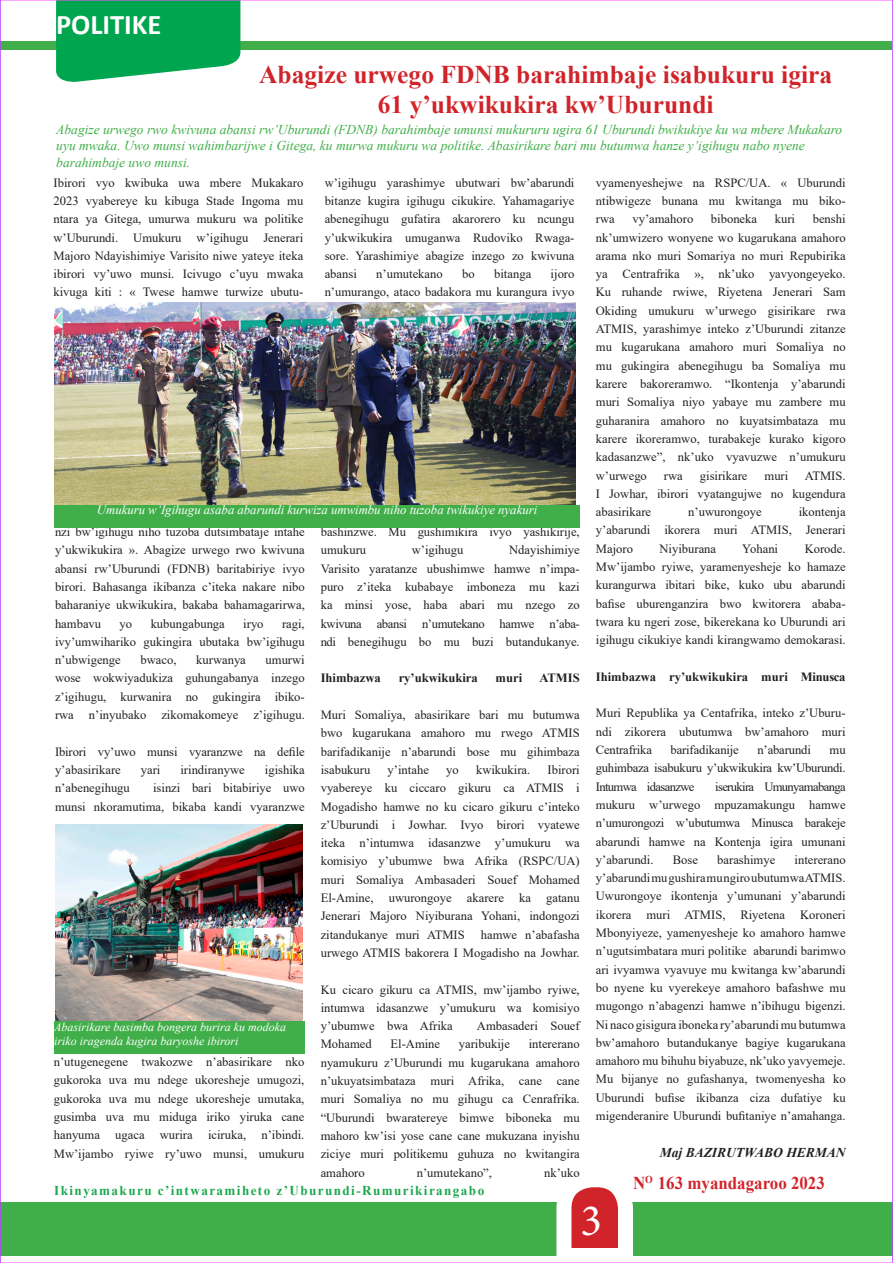
<style>
.page{position:relative;width:893px;height:1263px;background:#fff}
.page>*{position:absolute;margin:0;border:0;box-sizing:border-box;transform-origin:0 0}
.t1{font:45px "Minion Pro";color:#fff}
.t2{font:700 28.5px "Calibri";color:#fff}
.t3{font:700 25.5px/30.6px "Times New Roman";color:#d1232a;text-align:center}
.t4{font:700 18px "Times New Roman";color:#d1232a;scale:.94 1}
.t5{font:italic 13.5px/16.2px "Times New Roman";color:#40ae49}
.t6{font:700 13.5px "Times New Roman";letter-spacing:.11em;color:#1ca74d}
.t7{font:italic 700 13.5px "Times New Roman";color:#231f20}
.t8{font:italic 12.75px "Times New Roman";color:#fff}
.t9{font:12.6px/18.3px "Times New Roman";color:#231f20;text-align:justify}
.t10{font:700 12.6px "Times New Roman";color:#231f20}
.t11{font:italic 12px/14.4px "Times New Roman";color:#fff}
</style>
<div class="page">
<div style="left:0;top:1202px;width:893px;height:53px;background:#40ae49"></div>
<div style="left:0;top:41px;width:891px;height:9px;background:#40ae49"></div>
<svg style="left:56px;top:2px;width:184px;height:80px;background:#1aae61"></svg>
<svg style="left:549px;top:1187px;width:91px;height:69px"></svg>
<img style="left:54px;top:302px;width:521px;height:203px">
<img style="left:56px;top:824px;width:246px;height:197px">
<div style="left:54px;top:505px;width:526px;height:22px;background:#40ae49"></div>
<div style="left:54px;top:1021px;width:251px;height:32px;background:#40ae49"></div>
<hr style="left:0;top:0;width:1px;height:1263px;background:#93f">
<hr style="left:892px;top:0;width:1px;height:1263px;background:#93f">
<p class="t2" style="left:56px;top:4px;width:107px">POLITIKE</p>
<p class="t3" style="left:259px;top:58px;width:575px">Abagize urwego FDNB barahimbaje isabukuru igira<br>61 y’ukwikukira kw’Uburundi</p>
<p class="t5" style="left:56px;top:121px;width:788px">Abagize urwego rwo kwivuna abansi rw’Uburundi (FDNB) barahimbaje umunsi mukururu ugira 61 Uburundi bwikukiye ku wa mbere Mukakaro uyu mwaka. Uwo munsi wahimbarijwe i Gitega, ku murwa mukuru wa politike. Abasirikare bari mu butumwa hanze y’igihugu nabo nyene barahimbaje uwo munsi.</p>
<p class="t9" style="left:54px;top:173px;width:251px">Ibirori vyo kwibuka uwa mbere Mukakaro 2023 vyabereye ku kibuga Stade Ingoma mu ntara ya Gitega, umurwa mukuru wa politike w’Uburundi. Umukuru w’igihugu Jenerari Majoro Ndayishimiye Varisito niwe yateye iteka ibirori vy’uwo munsi. Icivugo c’uyu mwaka kivuga kiti : « Twese hamwe turwize ubutu-</p>
<p class="t9" style="left:325px;top:173px;width:251px">w’igihugu yarashimye ubutwari bw’abarundi bitanze kugira igihugu cikukire. Yahamagariye abenegihugu gufatira akarorero ku ncungu y’ukwikukira umuganwa Rudoviko Rwaga&shy;sore. Yarashimiye abagize inzego zo kwivuna abansi</p>
<p class="t9" style="left:596px;top:173px;width:251px">vyamenyeshejwe na RSPC/UA. « Uburundi ntibwigeze bunana mu kwitanga mu biko&shy;rwa</p>
<p class="t9" style="left:596px;top:209px;width:251px;text-indent:217px">benshi nk’umwizero wonyene wo kugarukana amahoro arama nko muri Somariya no muri Repubirika ya Centrafrika », nk’uko yavyongeyeko.<br>Ku ruhande rwiwe, Riyetena Jenerari Sam Okiding umukuru w’urwego gisirikare rwa ATMIS, yarashimye inteko z’Uburundi zitanze mu kugarukana amahoro muri Somaliya no mu gukingira abenegihugu ba Somaliya mu karere bakoreramwo. “Ikontenja y’abarundi muri Somaliya niyo yabaye mu zambere mu guharanira amahoro no kuyatsimbataza mu karere ikoreramwo, turabakeje kurako kigoro kadasanzwe”, nk’uko vyavuzwe n’umukuru w’urwego</p>
<p class="t9" style="left:632px;top:209px;width:62px">vy’amahoro</p>
<p class="t9" style="left:711px;top:209px;width:48px">biboneka</p>
<p class="t9" style="left:775px;top:209px;width:22px">kuri</p>
<p class="t9" style="left:325px;top:264px;width:251px;text-align:right">ijoro<br>n’umurango, ataco badakora mu kurangura ivyo</p>
<p class="t9" style="left:376px;top:264px;width:68px">n’umutekano</p>
<p class="t9" style="left:462px;top:264px;width:14px">bo</p>
<p class="t9" style="left:494px;top:264px;width:39px">bitanga</p>
<p class="t9" style="left:664px;top:466px;width:20px">rwa</p>
<p class="t9" style="left:700px;top:466px;width:49px">gisirikare</p>
<p class="t9" style="left:764px;top:466px;width:25px">muri</p>
<p class="t9" style="left:596px;top:466px;width:251px;text-indent:209px">ATMIS.<br>I Jowhar, ibirori vyatangujwe no kugendura abasirikare</p>
<p class="t8" style="left:97px;top:501px;width:442px">Umukuru w’Igihugu asaba abarundi kurwiza umwimbu niho tuzoba twikukiye nyakuri</p>
<p class="t9" style="left:596px;top:502px;width:251px;text-indent:203px">ikontenja y’abarundi ikorera muri ATMIS, Jenerari Majoro</p>
<p class="t9" style="left:688px;top:502px;width:75px">n’uwurongoye</p>
<p class="t9" style="left:55px;top:522px;width:251px">nzi bw’igihugu niho tuzoba dutsimbataje intahe y’ukwikukira ». Abagize urwego rwo kwivuna abansi rw’Uburundi (FDNB) baritabiriye ivyo birori. Bahasanga ikibanza c’iteka nakare nibo baharaniye ukwikukira, bakaba bahamagarirwa, hambavu</p>
<p class="t9" style="left:321px;top:522px;width:261px">bashinzwe. Mu gushimikira ivyo yashikirije, umukuru</p>
<p class="t9" style="left:596px;top:539px;width:251px;text-indent:209px">Korode.<br>Mw’ijambo ryiwe, yaramenyesheje ko hamaze kurangurwa ibitari bike, kuko ubu abarundi bafise uburenganzira bwo kwitorera ababa&shy;twara ku ngeri zose, bikerekana ko Uburundi ari igihugu cikukiye kandi kirangwamo demokarasi.</p>
<p class="t10" style="left:596px;top:667px;width:251px">Ihimbazwa ry’ukwikukira muri Minusca</p>
<p class="t9" style="left:596px;top:704px;width:251px">Muri Republika ya Centafrika, inteko z’Uburu&shy;ndi zikorera ubutumwa bw’amahoro muri Centrafrika</p>
<p class="t9" style="left:659px;top:539px;width:58px">Niyiburana</p>
<p class="t9" style="left:742px;top:539px;width:37px">Yohani</p>
<p class="t9" style="left:321px;top:540px;width:261px;text-indent:188px">Ndayishimiye Varisito yaratanze ubushimwe hamwe n’impa&shy;puro z’iteka kubabaye imboneza mu kazi ka minsi yose, haba abari mu nzego zo kwivuna abansi n’umutekano hamwe n’aba&shy;ndi benegihugu bo mu buzi butandukanye.</p>
<p class="t10" style="left:321px;top:669px;width:62px">Ihimbazwa</p>
<p class="t10" style="left:399px;top:669px;width:81px">ry’ukwikukira</p>
<p class="t10" style="left:496px;top:669px;width:28px">muri</p>
<p class="t10" style="left:539px;top:669px;width:42px">ATMIS</p>
<p class="t9" style="left:321px;top:705px;width:261px">Muri Somaliya, abasirikare bari mu butumwa bwo kugarukana amahoro mu rwego ATMIS barifadikanije n’abarundi bose mu gihimbaza isabukuru</p>
<p class="t9" style="left:412px;top:540px;width:53px">w’igihugu</p>
<p class="t9" style="left:55px;top:614px;width:251px;text-indent:227px">ragi, ivy’umwihariko gukingira ubutaka bw’igihugu n’ubwigenge</p>
<p class="t9" style="left:120px;top:614px;width:14px">yo</p>
<p class="t9" style="left:151px;top:614px;width:76px">kubungabunga</p>
<p class="t9" style="left:243px;top:614px;width:22px">iryo</p>
<p class="t9" style="left:55px;top:650px;width:251px;text-indent:211px">umurwi wose wokwiyadukiza guhungabanya inzego z’igihugu, kurwanira no gukingira ibiko&shy;rwa n’inyubako zikomakomeye z’igihugu.</p>
<p class="t9" style="left:55px;top:742px;width:251px">Ibirori vy’uwo munsi vyaranzwe na defile y’abasirikare</p>
<p class="t9" style="left:140px;top:650px;width:38px">bwaco,</p>
<p class="t9" style="left:196px;top:650px;width:51px">kurwanya</p>
<p class="t9" style="left:670px;top:740px;width:70px">barifadikanije</p>
<p class="t9" style="left:757px;top:740px;width:55px">n’abarundi</p>
<p class="t9" style="left:596px;top:740px;width:251px;text-indent:234px">mu guhimbaza isabukuru y’ukwikukira kw’Uburundi.<br>Intumwa idasanzwe</p>
<p class="t9" style="left:141px;top:760px;width:21px">yari</p>
<p class="t9" style="left:180px;top:760px;width:66px">irindiranywe</p>
<p class="t9" style="left:265px;top:760px;width:41px">igishika</p>
<p class="t9" style="left:321px;top:760px;width:261px;text-indent:227px">Ibirori vyabereye ku ciccaro gikuru ca ATMIS i Mogadisho hamwe no ku cicaro gikuru c’inteko z’Uburundi i Jowhar. Ivyo birori vyatewe iteka n’intumwa idasanzwe y’umukuru wa komisiyo y’ubumwe bwa Afrika (RSPC/UA) muri Somaliya Ambasaderi Souef Mohamed El-Amine, uwurongoye akarere ka gatanu Jenerari Majoro Niyiburana Yohani, indongozi zitandukanye muri ATMIS</p>
<p class="t9" style="left:388px;top:760px;width:43px">y’intahe</p>
<p class="t9" style="left:446px;top:760px;width:14px">yo</p>
<p class="t9" style="left:476px;top:760px;width:56px">kwikukira.</p>
<p class="t9" style="left:596px;top:777px;width:251px;text-indent:119px">iserukira Umunyamabanga mukuru w’urwego mpuzamakungu hamwe n’umurongozi w’ubutumwa Minusca barakeje abarundi hamwe na Kontenja igira umunani y’abarundi.</p>
<p class="t9" style="left:55px;top:778px;width:76px">n’abenegihugu</p>
<p class="t9" style="left:55px;top:778px;width:251px;text-align:right">isinzi bari bitabiriye uwo<br>munsi nkoramutima, bikaba kandi vyaranzwe</p>
<p class="t9" style="left:596px;top:850px;width:251px;text-indent:199px">intererano y’abarundi mu gushira mu ngiro ubutumwa ATMIS.<br>Uwurongoye ikontenja y’umunani y’abarundi ikorera muri ATMIS, Riyetena Koroneri Mbonyiyeze, yamenyesheje ko amahoro hamwe n’ugutsimbatara muri politike abarundi barimwo ari ivyamwa vyavuye mu kwitanga kw’abarundi bo nyene ku vyerekeye amahoro bafashwe mu mugongo n’abagenzi hamwe n’ibihugu bigenzi.<br>Ni naco gisigura iboneka ry’abarundi mu butumwa bw’amahoro butandukanye bagiye kugarukana amahoro mu bihuhu biyabuze, nk’uko yavyemeje.<br>Mu bijanye no gufashanya, twomenyesha ko Uburundi bufise ikibanza ciza dufatiye ku migenderanire Uburundi bufitaniye n’amahanga.</p>
<p class="t7" style="left:660px;top:1143px;width:187px">Maj BAZIRUTWABO HERMAN</p>
<p class="t9" style="left:673px;top:850px;width:27px">Bose</p>
<p class="t9" style="left:717px;top:850px;width:60px">barashimye</p>
<p class="t9" style="left:321px;top:925px;width:261px;text-align:right">hamwe n’abafasha<br>urwego ATMIS bakorera I Mogadisho na Jowhar.</p>
<p class="t9" style="left:321px;top:980px;width:261px">Ku cicaro gikuru ca ATMIS, mw’ijambo ryiwe, intumwa idasanzwe y’umukuru wa komisiyo y’ubumwe bwa Afrika</p>
<p class="t9" style="left:477px;top:1016px;width:104px">Ambasaderi Souef</p>
<p class="t11" style="left:54px;top:1019px;width:233px">Abasirikare basimba bongera burira ku modoka iriko iragenda kugira baryoshe ibirori</p>
<p class="t9" style="left:54px;top:1052px;width:252px">n’utugenegene twakozwe n’abasirikare nko gukoroka uva mu ndege ukoresheje umugozi, gukoroka uva mu ndege ukoresheje umutaka, gusimba uva mu miduga iriko yiruka cane hanyuma ugaca wurira iciruka, n’ibindi.<br>Mw’ijambo ryiwe ry’uwo munsi, umukuru</p>
<p class="t6" style="left:54px;top:1181px;width:431px">Ikinyamakuru c’intwaramiheto z’Uburundi-Rumurikirangabo</p>
<p class="t9" style="left:321px;top:1035px;width:53px">Mohamed</p>
<p class="t9" style="left:390px;top:1035px;width:51px">El-Amine</p>
<p class="t9" style="left:459px;top:1035px;width:53px">yaribukije</p>
<p class="t9" style="left:321px;top:1035px;width:261px;text-indent:208px">intererano nyamukuru z’Uburundi mu kugarukana amahoro n’ukuyatsimbataza muri Afrika, cane cane muri Somaliya no mu gihugu ca Cenrafrika. “Uburundi bwaratereye bimwe biboneka mu mahoro kw’isi yose cane cane mukuzana inyishu ziciye muri politikemu guhuza no kwitangira amahoro</p>
<p class="t9" style="left:417px;top:1163px;width:77px">n’umutekano”,</p>
<p class="t9" style="left:544px;top:1163px;width:37px">nk’uko</p>
<p class="t4" style="left:633px;top:1170px;width:206px">N<sup>O</sup> 163 myandagaroo 2023</p>
<p class="t1" style="left:580px;top:1190px;width:23px">3</p>
</div>
